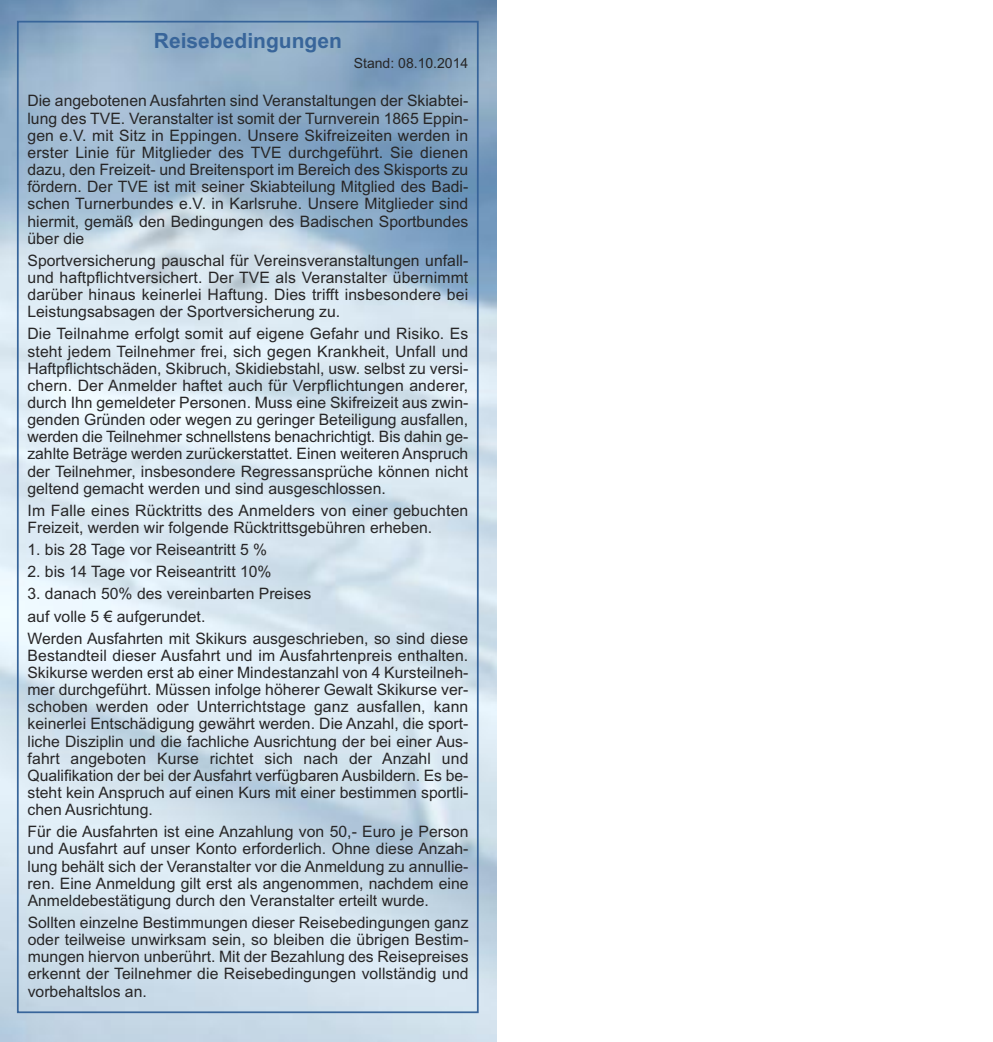
<style>
.page{position:relative;width:993px;height:1042px;background:#fff}
.page>*{position:absolute;margin:0;border:0;box-sizing:border-box;transform-origin:0 0}
.t1{font:700 21px "Arial";color:#38659a}
.t2{font:15.75px/17.2px "Arial";color:#272627;text-align:justify}
.t3{font:14px "Arial";color:#272627}
</style>
<div class="page">
<img style="left:0;top:0;width:496px;height:1042px">
<h1 class="t1" style="left:154px;top:28px;width:189px">Reisebedingungen</h1>
<p class="t3" style="left:353px;top:55px;width:116px">Stand: 08.10.2014</p>
<p class="t2" style="left:27px;top:92px;width:442px">Die angebotenen Ausfahrten sind Veranstaltungen der Skiabtei&shy;lung des TVE. Veranstalter ist somit der Turnverein 1865 Eppin&shy;gen e.V. mit Sitz in Eppingen. Unsere Skifreizeiten werden in erster Linie für Mitglieder des TVE durchgeführt. Sie dienen dazu, den Freizeit- und Breitensport im Bereich des Skisports zu fördern. Der TVE ist mit seiner Skiabteilung Mitglied des Badi&shy;schen Turnerbundes e.V. in Karlsruhe. Unsere Mitglieder sind hiermit, gemäß den Bedingungen des Badischen Sportbundes über die</p>
<p class="t2" style="left:27px;top:252px;width:442px">Sportversicherung pauschal für Vereinsveranstaltungen unfall&shy;und haftpflichtversichert. Der TVE als Veranstalter übernimmt darüber hinaus keinerlei Haftung. Dies trifft insbesondere bei Leistungsabsagen der Sportversicherung zu.</p>
<p class="t2" style="left:27px;top:325px;width:442px">Die Teilnahme erfolgt somit auf eigene Gefahr und Risiko. Es steht jedem Teilnehmer frei, sich gegen Krankheit, Unfall und Haftpflichtschäden, Skibruch, Skidiebstahl, usw. selbst zu versi&shy;chern. Der Anmelder haftet auch für Verpflichtungen anderer, durch Ihn gemeldeter Personen. Muss eine Skifreizeit aus zwin&shy;genden Gründen oder wegen zu geringer Beteiligung ausfallen, werden die Teilnehmer schnellstens benachrichtigt. Bis dahin ge&shy;zahlte Beträge werden zurückerstattet. Einen weiteren Anspruch der Teilnehmer, insbesondere Regressansprüche können nicht geltend gemacht werden und sind ausgeschlossen.</p>
<p class="t2" style="left:27px;top:502px;width:442px">Im Falle eines Rücktritts des Anmelders von einer gebuchten<br>Freizeit, werden wir folgende Rücktrittsgebühren erheben.</p>
<p class="t2" style="left:27px;top:541px;width:241px">1. bis 28 Tage vor Reiseantritt 5 %</p>
<p class="t2" style="left:27px;top:563px;width:245px">2. bis 14 Tage vor Reiseantritt 10%</p>
<p class="t2" style="left:27px;top:583px;width:442px;line-height:22.1px;text-align:left">3. danach 50% des vereinbarten Preises<br>auf volle 5 € aufgerundet.<br>Werden Ausfahrten mit Skikurs ausgeschrieben, so sind diese</p>
<p class="t2" style="left:27px;top:647px;width:442px">Bestandteil dieser Ausfahrt und im Ausfahrtenpreis enthalten.<br>Skikurse werden erst ab einer Mindestanzahl von 4 Kursteilneh&shy;mer durchgeführt. Müssen infolge höherer Gewalt Skikurse ver&shy;schoben werden oder Unterrichtstage ganz ausfallen, kann keinerlei Entschädigung gewährt werden. Die Anzahl, die sport&shy;liche Disziplin und die fachliche Ausrichtung der bei einer Aus&shy;fahrt angeboten Kurse richtet sich nach der Anzahl und Qualifikation der bei der Ausfahrt verfügbaren Ausbildern. Es be&shy;steht kein Anspruch auf einen Kurs mit einer bestimmen sportli&shy;chen Ausrichtung.</p>
<p class="t2" style="left:28px;top:823px;width:442px">Für die Ausfahrten ist eine Anzahlung von 50,- Euro je Person und Ausfahrt auf unser Konto erforderlich. Ohne diese Anzah&shy;lung behält sich der Veranstalter vor die Anmeldung zu annullie&shy;ren. Eine Anmeldung gilt erst als angenommen, nachdem eine Anmeldebestätigung durch den Veranstalter erteilt wurde.</p>
<p class="t2" style="left:28px;top:914px;width:442px">Sollten einzelne Bestimmungen dieser Reisebedingungen ganz oder teilweise unwirksam sein, so bleiben die übrigen Bestim&shy;mungen hiervon unberührt. Mit der Bezahlung des Reisepreises erkennt der Teilnehmer die Reisebedingungen vollständig und vorbehaltslos an.</p>
</div>
